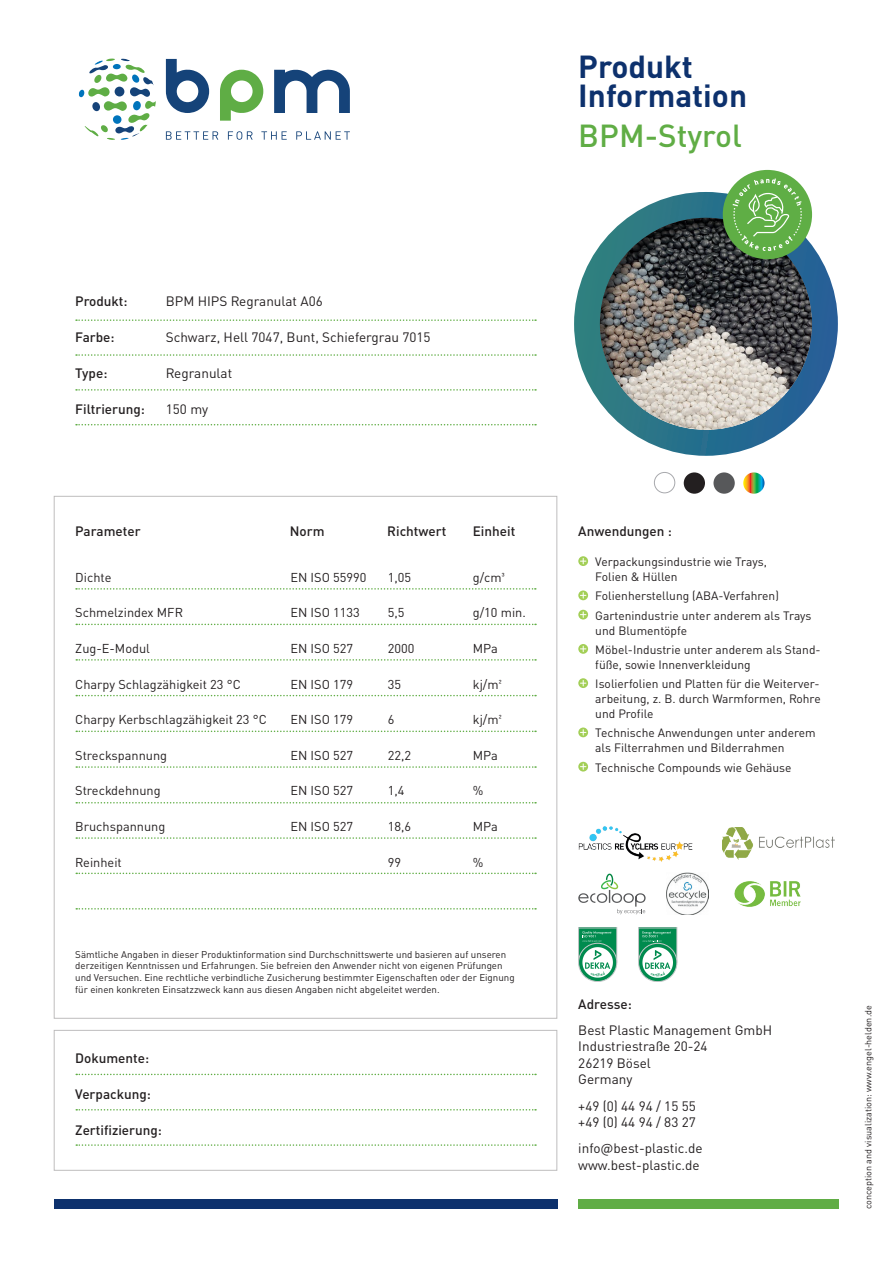
<style>
.page{position:relative;width:893px;height:1263px;background:#fff}
.page>*{position:absolute;margin:0;border:0;box-sizing:border-box;transform-origin:0 0}
.t1{font:700 31.5px/28.5px "DINOT";color:#0d316d}
.t2{font:500 31.5px "DINOT";color:#60ad45}
.t3{font:13.5px/16.2px "DINOT";color:#231f20}
.t4{font:500 13.5px "DINOT";color:#231f20}
.t5{font:12.75px "DINOT";color:#231f20}
.t6{font:12px/15px "DINOT";color:#231f20}
.t7{font:9.75px/11.7px "DINOT";color:#231f20}
.t8{font:9px "DINOT";color:#231f20}
</style>
<div class="page">
<svg style="left:574px;top:192px;width:264px;height:264px;background:#2b718c"></svg>
<div style="left:54px;top:1199px;width:504px;height:10px;background:#0d316d"></div>
<div style="left:578px;top:1199px;width:261px;height:10px;background:#60ad45"></div>
<svg style="left:166px;top:59px;width:43px;height:54px"></svg>
<svg style="left:220px;top:70px;width:43px;height:51px"></svg>
<svg style="left:274px;top:69px;width:76px;height:44px"></svg>
<div style="left:79px;top:89px;width:5px;height:8px;background:#0074bc;border-radius:50%"></div>
<svg style="left:84px;top:58px;width:72px;height:82px"></svg>
<div style="left:113px;top:115px;width:9px;height:9px;background:#0074bc;border-radius:50%"></div>
<div style="left:92px;top:102px;width:8px;height:9px;background:#154379;border-radius:50%"></div>
<svg style="left:166px;top:131px;width:52px;height:9px"></svg>
<svg style="left:228px;top:131px;width:25px;height:9px"></svg>
<svg style="left:261px;top:131px;width:26px;height:9px"></svg>
<svg style="left:296px;top:131px;width:54px;height:9px"></svg>
<svg style="left:76px;top:588px;width:460px;height:2px"></svg>
<svg style="left:76px;top:695px;width:460px;height:1px"></svg>
<svg style="left:76px;top:624px;width:460px;height:1px"></svg>
<svg style="left:76px;top:730px;width:460px;height:2px"></svg>
<svg style="left:76px;top:659px;width:460px;height:2px"></svg>
<svg style="left:76px;top:766px;width:460px;height:2px"></svg>
<svg style="left:76px;top:802px;width:460px;height:1px"></svg>
<svg style="left:76px;top:837px;width:460px;height:2px"></svg>
<svg style="left:76px;top:873px;width:460px;height:1px"></svg>
<svg style="left:76px;top:908px;width:460px;height:1px"></svg>
<svg style="left:76px;top:1074px;width:460px;height:1px"></svg>
<svg style="left:76px;top:1109px;width:460px;height:1px"></svg>
<svg style="left:76px;top:1144px;width:460px;height:2px"></svg>
<svg style="left:76px;top:319px;width:460px;height:2px"></svg>
<svg style="left:76px;top:354px;width:460px;height:2px"></svg>
<svg style="left:76px;top:389px;width:460px;height:2px"></svg>
<svg style="left:76px;top:424px;width:460px;height:1px"></svg>
<div style="left:597px;top:216px;width:216px;height:215px;background:#231f20;opacity:.75"></div>
<div style="left:723px;top:170px;width:89px;height:89px;background:#5fae45;border-radius:50%"></div>
<svg style="left:733px;top:178px;width:69px;height:73px"></svg>
<svg style="left:638px;top:943px;width:39px;height:39px"></svg>
<div style="left:638px;top:943px;width:39px;height:39px;border:1px solid #c7c8ca;border-radius:50%"></div>
<svg style="left:638px;top:928px;width:39px;height:50px"></svg>
<div style="left:579px;top:943px;width:38px;height:38px;background:#008b4e;border-radius:50%"></div>
<div style="left:578px;top:943px;width:39px;height:39px;border:1px solid #c7c8ca;border-radius:50%"></div>
<svg style="left:578px;top:928px;width:39px;height:50px"></svg>
<svg style="left:578px;top:874px;width:68px;height:40px"></svg>
<img style="left:667px;top:873px;width:42px;height:42px">
<img style="left:734px;top:881px;width:67px;height:26px">
<img style="left:578px;top:826px;width:115px;height:36px">
<img style="left:723px;top:828px;width:111px;height:31px">
<div style="left:654px;top:472px;width:21px;height:21px;border:1px solid #a8a9ad;border-radius:50%"></div>
<div style="left:684px;top:472px;width:21px;height:22px;background:#231f20;border-radius:50%"></div>
<div style="left:713px;top:472px;width:22px;height:22px;background:#57585a;border-radius:50%"></div>
<svg style="left:743px;top:472px;width:21px;height:22px"></svg>
<svg style="left:578px;top:556px;width:10px;height:10px"></svg>
<svg style="left:580px;top:558px;width:6px;height:6px"></svg>
<svg style="left:578px;top:590px;width:10px;height:10px"></svg>
<svg style="left:580px;top:593px;width:6px;height:5px"></svg>
<svg style="left:578px;top:610px;width:10px;height:9px"></svg>
<svg style="left:580px;top:612px;width:6px;height:5px"></svg>
<svg style="left:578px;top:644px;width:10px;height:10px"></svg>
<svg style="left:580px;top:646px;width:6px;height:6px"></svg>
<svg style="left:578px;top:678px;width:10px;height:10px"></svg>
<svg style="left:580px;top:680px;width:6px;height:6px"></svg>
<svg style="left:578px;top:727px;width:10px;height:10px"></svg>
<svg style="left:580px;top:730px;width:6px;height:5px"></svg>
<svg style="left:578px;top:762px;width:10px;height:9px"></svg>
<svg style="left:580px;top:764px;width:6px;height:5px"></svg>
<h1 class="t1" style="left:578px;top:50px;width:170px">Produkt<br>Information</h1>
<h1 class="t2" style="left:578px;top:111px;width:165px">BPM-Styrol</h1>
<p class="t4" style="left:75px;top:291px;width:54px">Produkt:</p>
<p class="t4" style="left:75px;top:327px;width:41px">Farbe:</p>
<p class="t4" style="left:75px;top:363px;width:34px">Type:</p>
<p class="t4" style="left:75px;top:399px;width:71px">Filtrierung:</p>
<p class="t3" style="left:166px;top:292px;width:158px">BPM HIPS Regranulat A06</p>
<p class="t3" style="left:166px;top:328px;width:266px">Schwarz, Hell 7047, Bunt, Schiefergrau 7015</p>
<p class="t3" style="left:166px;top:364px;width:68px">Regranulat</p>
<p class="t3" style="left:166px;top:400px;width:44px">150 my</p>
<p class="t4" style="left:75px;top:520px;width:67px">Parameter</p>
<p class="t4" style="left:290px;top:520px;width:36px">Norm</p>
<p class="t4" style="left:387px;top:520px;width:61px">Richtwert</p>
<p class="t4" style="left:473px;top:520px;width:44px">Einheit</p>
<p class="t5" style="left:75px;top:567px;width:38px">Dichte</p>
<p class="t5" style="left:75px;top:603px;width:109px">Schmelzindex MFR</p>
<p class="t5" style="left:75px;top:639px;width:76px">Zug-E-Modul</p>
<p class="t5" style="left:75px;top:674px;width:167px">Charpy Schlagzähigkeit 23 °C</p>
<p class="t5" style="left:75px;top:710px;width:193px">Charpy Kerbschlagzähigkeit 23 °C</p>
<p class="t5" style="left:75px;top:745px;width:93px">Streckspannung</p>
<p class="t5" style="left:75px;top:781px;width:87px">Streckdehnung</p>
<p class="t5" style="left:75px;top:817px;width:92px">Bruchspannung</p>
<p class="t5" style="left:75px;top:852px;width:48px">Reinheit</p>
<p class="t5" style="left:473px;top:567px;width:33px">g/cm³</p>
<p class="t5" style="left:473px;top:603px;width:55px">g/10 min.</p>
<p class="t5" style="left:473px;top:639px;width:27px">MPa</p>
<p class="t5" style="left:473px;top:674px;width:30px">kj/m²</p>
<p class="t5" style="left:473px;top:710px;width:30px">kj/m²</p>
<p class="t5" style="left:473px;top:745px;width:27px">MPa</p>
<p class="t5" style="left:473px;top:781px;width:12px">%</p>
<p class="t5" style="left:473px;top:817px;width:27px">MPa</p>
<p class="t5" style="left:473px;top:852px;width:12px">%</p>
<p class="t5" style="left:388px;top:567px;width:25px">1,05</p>
<p class="t5" style="left:388px;top:603px;width:18px">5,5</p>
<p class="t5" style="left:388px;top:639px;width:28px">2000</p>
<p class="t5" style="left:388px;top:674px;width:15px">35</p>
<p class="t5" style="left:388px;top:710px;width:8px">6</p>
<p class="t5" style="left:388px;top:745px;width:25px">22,2</p>
<p class="t5" style="left:388px;top:781px;width:18px">1,4</p>
<p class="t5" style="left:388px;top:817px;width:25px">18,6</p>
<p class="t5" style="left:388px;top:852px;width:15px">99</p>
<p class="t5" style="left:290px;top:567px;width:77px">EN ISO 55990</p>
<p class="t5" style="left:290px;top:603px;width:71px">EN ISO 1133</p>
<p class="t5" style="left:290px;top:639px;width:64px">EN ISO 527</p>
<p class="t5" style="left:290px;top:674px;width:64px">EN ISO 179</p>
<p class="t5" style="left:290px;top:710px;width:64px">EN ISO 179</p>
<p class="t5" style="left:290px;top:745px;width:64px">EN ISO 527</p>
<p class="t5" style="left:290px;top:781px;width:64px">EN ISO 527</p>
<p class="t5" style="left:290px;top:817px;width:64px">EN ISO 527</p>
<p class="t7" style="left:75px;top:947px;width:441px">Sämtliche Angaben in dieser Produktinformation sind Durchschnittswerte und basieren auf unseren derzeitigen Kenntnissen und Erfahrungen. Sie befreien den Anwender nicht von eigenen Prüfungen und Versuchen. Eine rechtliche verbindliche Zusicherung bestimmter Eigenschaften oder der Eignung für einen konkreten Einsatzzweck kann aus diesen Angaben nicht abgeleitet werden.</p>
<p class="t4" style="left:75px;top:1047px;width:75px">Dokumente:</p>
<p class="t4" style="left:75px;top:1083px;width:77px">Verpackung:</p>
<p class="t4" style="left:75px;top:1119px;width:88px">Zertifizierung:</p>
<p class="t4" style="left:578px;top:520px;width:95px">Anwendungen :</p>
<p class="t6" style="left:595px;top:553px;width:173px">Verpackungsindustrie wie Trays,<br>Folien &amp; Hüllen</p>
<p class="t6" style="left:595px;top:585px;width:218px;line-height:19.2px">Folienherstellung (ABA-Verfahren)<br>Gartenindustrie unter anderem als Trays</p>
<p class="t6" style="left:595px;top:619px;width:227px;line-height:19.2px">und Blumentöpfe<br>Möbel-Industrie unter anderem als Stand-</p>
<p class="t6" style="left:595px;top:654px;width:226px;line-height:19.2px">füße, sowie Innenverkleidung<br>Isolierfolien und Platten für die Weiterver-</p>
<p class="t6" style="left:595px;top:690px;width:227px">arbeitung, z. B. durch Warmformen, Rohre und Profile</p>
<p class="t6" style="left:595px;top:724px;width:222px">Technische Anwendungen unter anderem als Filterrahmen und Bilderrahmen</p>
<p class="t6" style="left:595px;top:759px;width:198px">Technische Compounds wie Gehäuse</p>
<p class="t4" style="left:578px;top:993px;width:55px">Adresse:</p>
<p class="t3" style="left:578px;top:1021px;width:195px">Best Plastic Management GmbH<br>Industriestraße 20-24<br>26219 Bösel<br>Germany</p>
<p class="t3" style="left:578px;top:1096px;width:119px">+49 (0) 44 94 / 15 55 +49 (0) 44 94 / 83 27</p>
<p class="t3" style="left:578px;top:1139px;width:126px">info@best-plastic.de www.best-plastic.de</p>
<p class="t8" style="left:861px;top:1209px;width:205px;rotate:-90deg">conception and visualization: www.engel-helden.de</p>
</div>
